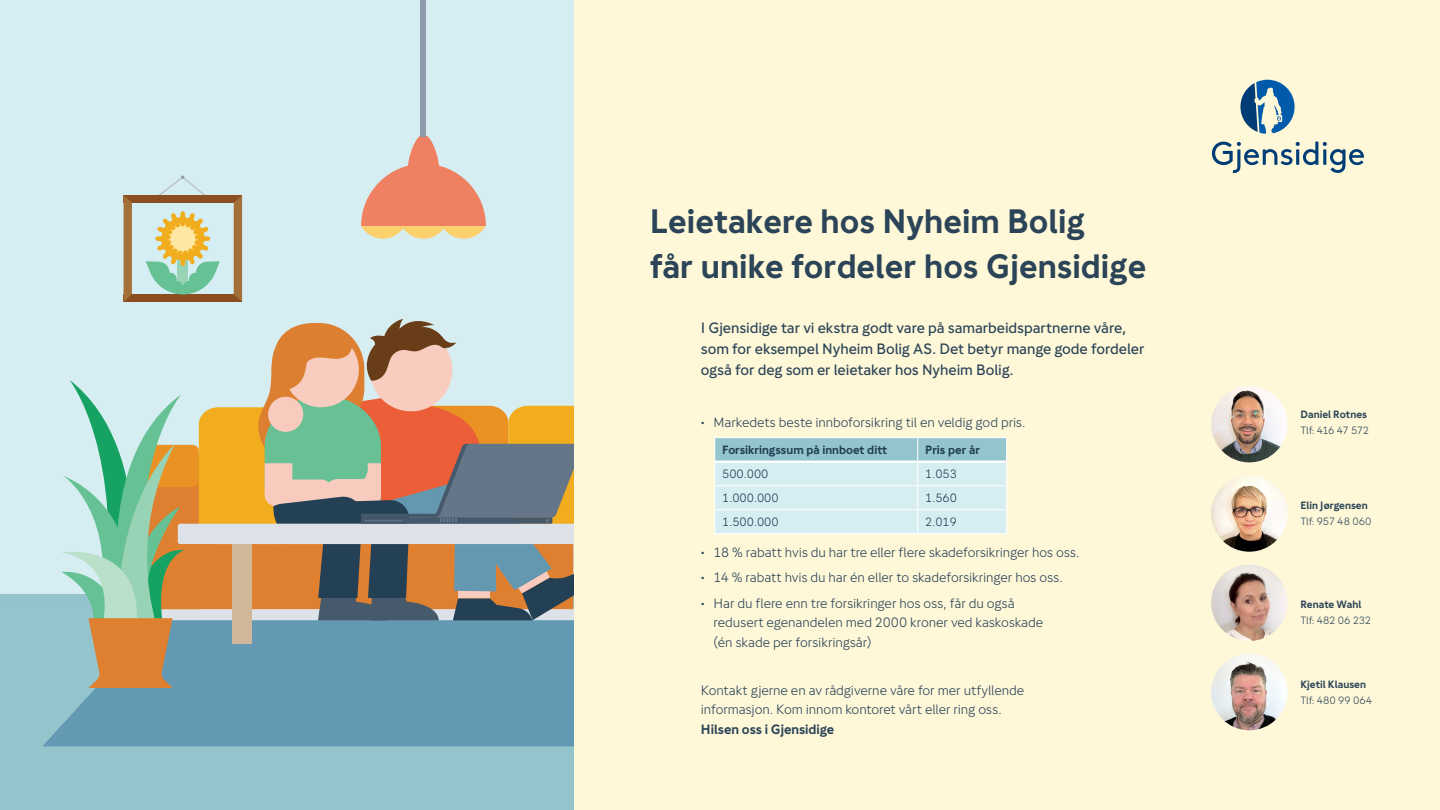
<style>
.page{position:relative;width:1440px;height:810px;background:#fef8d9}
.page>*{position:absolute;margin:0;border:0;box-sizing:border-box;transform-origin:0 0}
.t1{font:700 33.83px/45.5px "Gjensidige Sans";color:#2c4457}
.Ingress{font:500 15px/21px "Gjensidige Sans";letter-spacing:-.005em;color:#2c4457}
.Ingress-2{font:13.5px/19.5px "Gjensidige Sans";letter-spacing:-.01em;color:#2c4457}
.Tabell{font:12px "Gjensidige Sans";color:#203e53}
.Tabell-2{font:700 12px "Gjensidige Sans";color:#203e53}
.Brødtekst{font:10.57px "Gjensidige Sans";letter-spacing:-.015em;color:#2c4457}
.Ingress-3{font:700 10.57px "Gjensidige Sans";color:#2c4457}
.Brødtekst-2{font:700 10.57px "Gjensidige Sans";color:#2c4457}
.Brødtekst-3{font:10.57px "Gjensidige Sans";letter-spacing:-.04em;color:#2c4457}
.s1{font-weight:700}
</style>
<div class="page">
<div style="left:0;top:0;width:573px;height:810px;background:#d6edf2"></div>
<div style="left:0;top:606px;width:573px;height:204px;background:#94c4cc"></div>
<div style="left:0;top:594px;width:573px;height:12px;background:#93c4cc"></div>
<div style="left:43px;top:688px;width:530px;height:58px;background:#6399b2"></div>
<svg style="left:62px;top:318px;width:511px;height:370px"></svg>
<svg style="left:124px;top:175px;width:118px;height:127px"></svg>
<svg style="left:361px;top:135px;width:125px;height:104px"></svg>
<div style="left:421px;top:0;width:5px;height:137px;background:#8e9bab"></div>
<svg style="left:1212px;top:142px;width:152px;height:31px"></svg>
<svg style="left:1240px;top:80px;width:55px;height:54px"></svg>
<img style="left:1211px;top:386px;width:77px;height:76px;border-radius:38px">
<img style="left:1211px;top:475px;width:77px;height:77px;border-radius:38px">
<img style="left:1211px;top:564px;width:77px;height:77px;border-radius:38px">
<img style="left:1211px;top:654px;width:77px;height:76px;border-radius:38px">
<hr style="left:714px;top:437px;width:204px;height:1px;background:#fff">
<hr style="left:918px;top:437px;width:89px;height:1px;background:#fff">
<svg style="left:714px;top:438px;width:293px;height:95px;background:#c7e3e9"></svg>
<hr style="left:714px;top:533px;width:204px;height:1px;background:#fff">
<hr style="left:918px;top:533px;width:89px;height:1px;background:#fff">
<hr style="left:715px;top:461px;width:203px;height:2px;background:#fff">
<hr style="left:918px;top:461px;width:88px;height:2px;background:#fff">
<p class="t1" style="left:650px;top:198px;width:498px">Leietakere hos Nyheim Bolig<br>får unike fordeler hos Gjensidige</p>
<p class="Ingress" style="left:701px;top:317px;width:445px">I Gjensidige tar vi ekstra godt vare på samarbeidspartnerne våre, som for eksempel Nyheim Bolig AS. Det betyr mange gode fordeler også for deg som er leietaker hos Nyheim Bolig.</p>
<p class="Ingress-2" style="left:701px;top:412px;width:326px">• Markedets beste innboforsikring til en veldig god pris.</p>
<p class="Tabell-2" style="left:722px;top:443px;width:166px">Forsikringssum på innboet ditt</p>
<p class="Tabell-2" style="left:925px;top:443px;width:56px">Pris per år</p>
<p class="Tabell" style="left:722px;top:467px;width:48px">500.000</p>
<p class="Tabell" style="left:925px;top:467px;width:33px">1.053</p>
<p class="Tabell" style="left:722px;top:491px;width:58px">1.000.000</p>
<p class="Tabell" style="left:925px;top:491px;width:33px">1.560</p>
<p class="Tabell" style="left:722px;top:515px;width:58px">1.500.000</p>
<p class="Tabell" style="left:925px;top:515px;width:33px">2.019</p>
<p class="Ingress-2" style="left:701px;top:542px;width:380px">• 18 % rabatt hvis du har tre eller flere skadeforsikringer hos oss.</p>
<p class="Ingress-2" style="left:701px;top:567px;width:363px">• 14 % rabatt hvis du har én eller to skadeforsikringer hos oss.</p>
<p class="Ingress-2" style="left:714px;top:593px;width:331px;text-indent:-13px">• Har du flere enn tre forsikringer hos oss, får du også redusert egenandelen med 2000 kroner ved kaskoskade (én skade per forsikringsår)</p>
<p class="Ingress-2" style="left:701px;top:680px;width:325px">Kontakt gjerne en av rådgiverne våre for mer utfyllende informasjon. Kom innom kontoret vårt eller ring oss.<br><span class="s1">Hilsen oss i Gjensidige</span></p>
<p class="Ingress-3" style="left:1300px;top:408px;width:68px">Daniel Rotnes</p>
<p class="Brødtekst-3" style="left:1300px;top:424px;width:70px">Tlf: 416 47 572</p>
<p class="Ingress-3" style="left:1300px;top:499px;width:69px">Elin Jørgensen</p>
<p class="Brødtekst" style="left:1300px;top:515px;width:72px">Tlf: 957 48 060</p>
<p class="Brødtekst-2" style="left:1300px;top:598px;width:63px">Renate Wahl</p>
<p class="Brødtekst" style="left:1300px;top:614px;width:72px">Tlf: 482 06 232</p>
<p class="Brødtekst-2" style="left:1300px;top:678px;width:67px">Kjetil Klausen</p>
<p class="Brødtekst" style="left:1300px;top:694px;width:73px">Tlf: 480 99 064</p>
</div>
